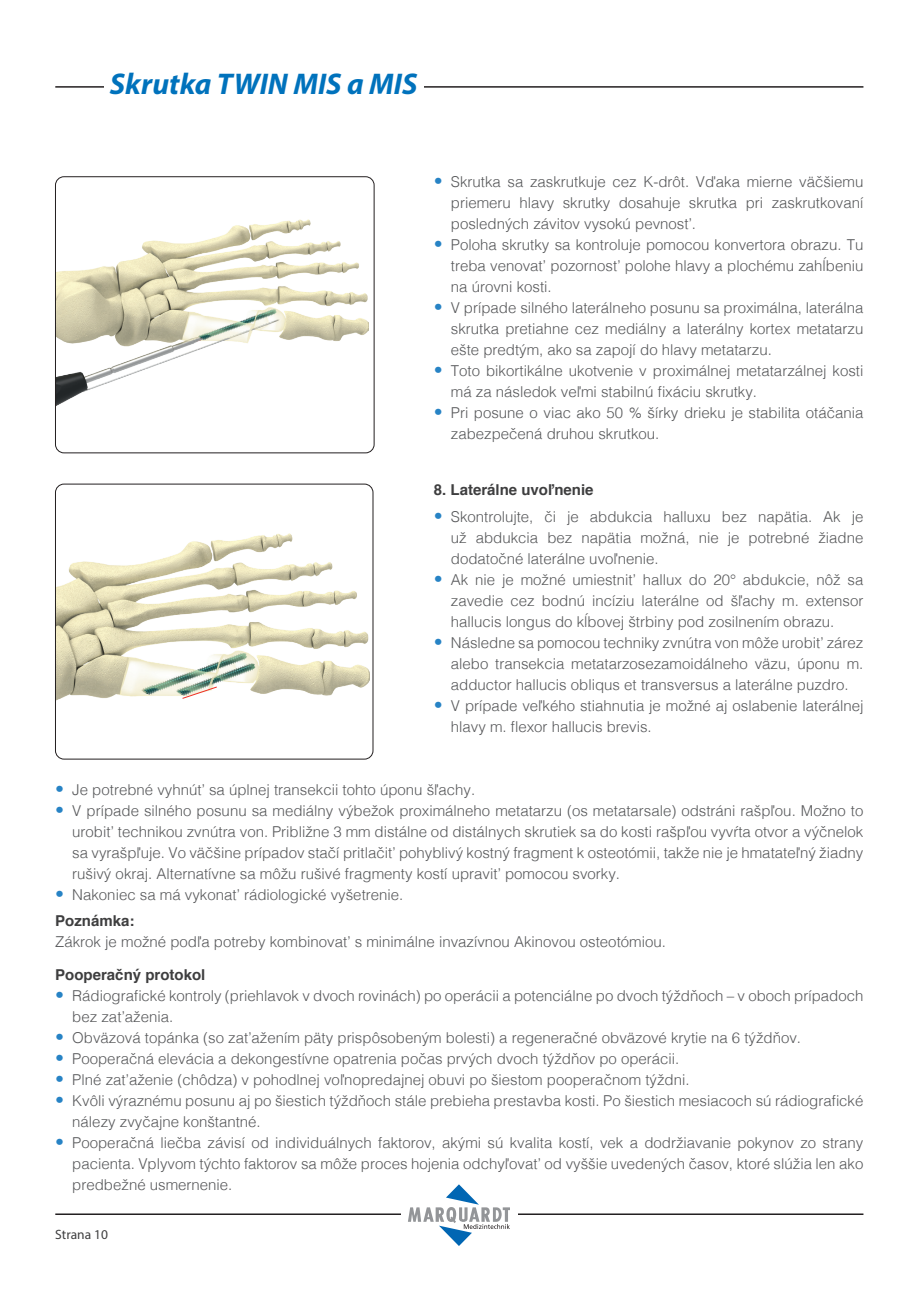
<style>
.page{position:relative;width:906px;height:1289px;background:#fff}
.page>*{position:absolute;margin:0;border:0;box-sizing:border-box;transform-origin:0 0}
.t1{font:italic 700 30px "Myriad Pro";color:#0072bc}
.t2{font:300 15px/21px "Helvetica";color:#57585a;text-align:justify}
.t3{font:700 15px "Helvetica";color:#3e3e3f}
.t4{font:13.5px "Myriad Pro";color:#3e3e3f}
.s1{font-family:"Frutiger LT Com";font-stretch:condensed;font-size:18px;color:#2783c5}
</style>
<div class="page">
<hr style="left:55px;top:86px;width:808px;height:2px;background:#231f20">
<hr style="left:55px;top:1213px;width:808px;height:1px;background:#231f20">
<div style="left:401px;top:1184px;width:117px;height:61px;background:#fff"></div>
<svg style="left:408px;top:1184px;width:102px;height:61px"></svg>
<div style="left:104px;top:75px;width:319px;height:22px;background:#fff"></div>
<img style="left:57px;top:219px;width:312px;height:187px">
<div style="left:55px;top:176px;width:319px;height:277px;border:1px solid #231f20;border-radius:9px"></div>
<img style="left:57px;top:533px;width:312px;height:167px">
<div style="left:55px;top:484px;width:318px;height:275px;border:1px solid #231f20;border-radius:9px"></div>
<svg style="left:182px;top:686px;width:36px;height:13px"></svg>
<h1 class="t1" style="left:110px;top:64px;width:309px">Skrutka TWIN MIS a MIS</h1>
<p class="t2" style="left:451px;top:170px;width:414px;text-indent:-17px"><span class="s1">•</span> Skrutka sa zaskrutkuje cez K-drôt. Vďaka mierne väčšiemu priemeru hlavy skrutky dosahuje skrutka pri zaskrutkovaní posledných závitov vysokú pevnosť.</p>
<p class="t2" style="left:451px;top:233px;width:414px;text-indent:-17px"><span class="s1">•</span> Poloha skrutky sa kontroluje pomocou konvertora obrazu. Tu treba venovať pozornosť polohe hlavy a plochému zahĺbeniu na úrovni kosti.</p>
<p class="t2" style="left:451px;top:296px;width:414px;text-indent:-17px"><span class="s1">•</span> V prípade silného laterálneho posunu sa proximálna, laterálna skrutka pretiahne cez mediálny a laterálny kortex metatarzu ešte predtým, ako sa zapojí do hlavy metatarzu.</p>
<p class="t2" style="left:451px;top:359px;width:414px;text-indent:-17px"><span class="s1">•</span> Toto bikortikálne ukotvenie v proximálnej metatarzálnej kosti má za následok veľmi stabilnú fixáciu skrutky.</p>
<p class="t2" style="left:451px;top:401px;width:414px;text-indent:-17px"><span class="s1">•</span> Pri posune o viac ako 50 % šírky drieku je stabilita otáčania zabezpečená druhou skrutkou.</p>
<p class="t3" style="left:434px;top:478px;width:161px">8. Laterálne uvoľnenie</p>
<p class="t2" style="left:451px;top:505px;width:414px;text-indent:-17px"><span class="s1">•</span> Skontrolujte, či je abdukcia halluxu bez napätia. Ak je už abdukcia bez napätia možná, nie je potrebné žiadne dodatočné laterálne uvoľnenie.</p>
<p class="t2" style="left:451px;top:568px;width:414px;text-indent:-17px"><span class="s1">•</span> Ak nie je možné umiestniť hallux do 20° abdukcie, nôž sa zavedie cez bodnú incíziu laterálne od šľachy m. extensor hallucis longus do kĺbovej štrbiny pod zosilnením obrazu.</p>
<p class="t2" style="left:451px;top:631px;width:414px;text-indent:-17px"><span class="s1">•</span> Následne sa pomocou techniky zvnútra von môže urobiť zárez alebo transekcia metatarzosezamoidálneho väzu, úponu m. adductor hallucis obliqus et transversus a laterálne puzdro.</p>
<p class="t2" style="left:451px;top:694px;width:414px;text-indent:-17px"><span class="s1">•</span> V prípade veľkého stiahnutia je možné aj oslabenie laterálnej hlavy m. flexor hallucis brevis.</p>
<p class="t2" style="left:55px;top:777px;width:421px"><span class="s1">•</span> Je potrebné vyhnúť sa úplnej transekcii tohto úponu šľachy.</p>
<p class="t2" style="left:72px;top:798px;width:792px;text-indent:-17px"><span class="s1">•</span> V prípade silného posunu sa mediálny výbežok proximálneho metatarzu (os metatarsale) odstráni rašpľou. Možno to urobiť technikou zvnútra von. Približne 3 mm distálne od distálnych skrutiek sa do kosti rašpľou vyvŕta otvor a výčnelok sa vyrašpľuje. Vo väčšine prípadov stačí pritlačiť pohyblivý kostný fragment k osteotómii, takže nie je hmatateľný žiadny rušivý okraj. Alternatívne sa môžu rušivé fragmenty kostí upraviť pomocou svorky.</p>
<p class="t2" style="left:55px;top:882px;width:349px"><span class="s1">•</span> Nakoniec sa má vykonať rádiologické vyšetrenie.</p>
<p class="t3" style="left:55px;top:908px;width:81px">Poznámka:</p>
<p class="t2" style="left:55px;top:930px;width:612px">Zákrok je možné podľa potreby kombinovať s minimálne invazívnou Akinovou osteotómiou.</p>
<p class="t3" style="left:55px;top:962px;width:152px">Pooperačný protokol</p>
<p class="t2" style="left:72px;top:984px;width:792px;text-indent:-17px"><span class="s1">•</span> Rádiografické kontroly (priehlavok v dvoch rovinách) po operácii a potenciálne po dvoch týždňoch – v oboch prípadoch bez zaťaženia.</p>
<p class="t2" style="left:55px;top:1026px;width:747px"><span class="s1">•</span> Obväzová topánka (so zaťažením päty prispôsobeným bolesti) a regeneračné obväzové krytie na 6 týždňov.</p>
<p class="t2" style="left:55px;top:1047px;width:625px"><span class="s1">•</span> Pooperačná elevácia a dekongestívne opatrenia počas prvých dvoch týždňov po operácii.</p>
<p class="t2" style="left:55px;top:1068px;width:636px"><span class="s1">•</span> Plné zaťaženie (chôdza) v pohodlnej voľnopredajnej obuvi po šiestom pooperačnom týždni.</p>
<p class="t2" style="left:72px;top:1089px;width:792px;text-indent:-17px"><span class="s1">•</span> Kvôli výraznému posunu aj po šiestich týždňoch stále prebieha prestavba kosti. Po šiestich mesiacoch sú rádiografické nálezy zvyčajne konštantné.</p>
<p class="t2" style="left:72px;top:1131px;width:792px;text-indent:-17px"><span class="s1">•</span> Pooperačná liečba závisí od individuálnych faktorov, akými sú kvalita kostí, vek a dodržiavanie pokynov zo strany pacienta. Vplyvom týchto faktorov sa môže proces hojenia odchyľovať od vyššie uvedených časov, ktoré slúžia len ako predbežné usmernenie.</p>
<p class="t4" style="left:55px;top:1226px;width:54px">Strana 10</p>
</div>
